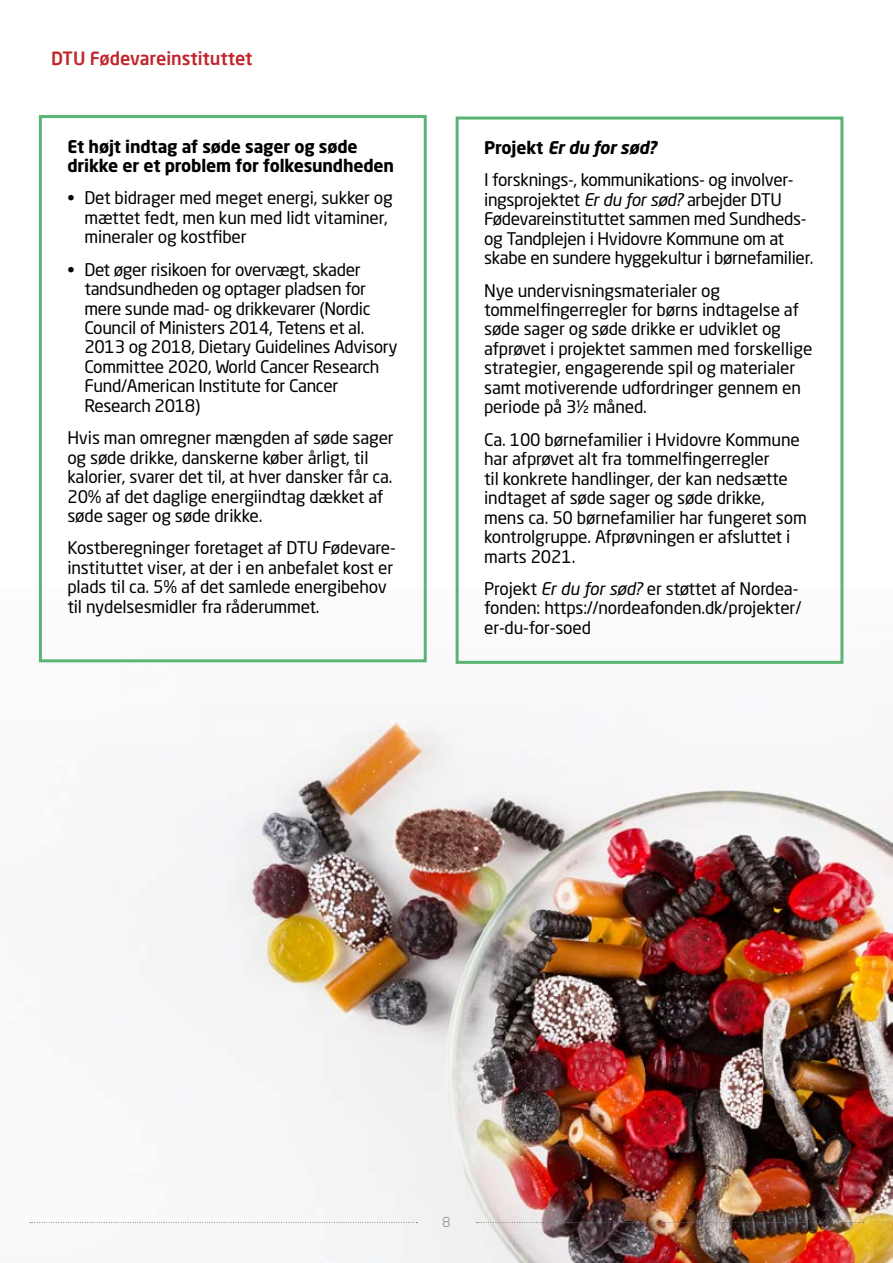
<style>
.page{position:relative;width:893px;height:1263px;background:#fff}
.page>*{position:absolute;margin:0;border:0;box-sizing:border-box;transform-origin:0 0}
.t1{font:500 18px "Neo Sans Pro";color:#c1262d}
.t2{font:17.25px/19.5px "Neo Sans Std";letter-spacing:-.01em;color:#000}
.t3{font:700 17.25px/19.5px "Neo Sans Std";letter-spacing:-.01em;color:#000}
.t4{font:300 13.5px "Neo Sans Pro";color:#74707c}
.s1{font-weight:700}
.s2{font-weight:700;font-style:italic}
.s3{font-style:italic}
</style>
<div class="page">
<img style="left:29px;top:590px;width:864px;height:673px">
<div style="left:39px;top:115px;width:388px;height:547px;border:3px solid #5ab474"></div>
<div style="left:456px;top:117px;width:387px;height:547px;border:3px solid #5ab474"></div>
<svg style="left:30px;top:1222px;width:387px;height:1px"></svg>
<svg style="left:477px;top:1222px;width:387px;height:1px"></svg>
<p class="t1" style="left:51px;top:47px;width:203px">DTU Fødevareinstituttet</p>
<p class="t3" style="left:67px;top:136px;width:328px">Et højt indtag af søde sager og søde drikke er et problem for folkesundheden</p>
<p class="t2" style="left:84px;top:188px;width:310px;text-indent:-17px">• Det bidrager med meget energi, sukker og mættet fedt, men kun med lidt vitaminer, mineraler og kostfiber</p>
<p class="t2" style="left:84px;top:259px;width:315px;text-indent:-17px">• Det øger risikoen for overvægt, skader tandsundheden og optager pladsen for mere sunde mad- og drikkevarer (Nordic Council of Ministers 2014, Tetens et al.<br>2013 og 2018, Dietary Guidelines Advisory Committee 2020, World Cancer Research Fund/American Institute for Cancer Research 2018)</p>
<p class="t2" style="left:67px;top:428px;width:328px">Hvis man omregner mængden af søde sager og søde drikke, danskerne køber årligt, til kalorier, svarer det til, at hver dansker får ca.<br>20% af det daglige energiindtag dækket af søde sager og søde drikke.</p>
<p class="t2" style="left:67px;top:538px;width:330px">Kostberegninger foretaget af DTU Fødevare&shy;instituttet viser, at der i en anbefalet kost er plads til ca. 5% af det samlede energibehov til nydelsesmidler fra råderummet.</p>
<p class="t2" style="left:484px;top:131px;width:311px;line-height:32.2px"><span class="s1">Projekt</span> <span class="s2">Er du for sød?<br></span>I forsknings-, kommunikations- og involver-</p>
<p class="t2" style="left:484px;top:189px;width:331px">ingsprojektet <span class="s3">Er du for sød?</span> arbejder DTU Fødevareinstituttet sammen med Sundheds&shy;og Tandplejen i Hvidovre Kommune om at skabe en sundere hyggekultur i børnefamilier.</p>
<p class="t2" style="left:484px;top:280px;width:330px">Nye undervisningsmaterialer og tommelfingerregler for børns indtagelse af søde sager og søde drikke er udviklet og afprøvet i projektet sammen med forskellige strategier, engagerende spil og materialer samt motiverende udfordringer gennem en periode på 3½ måned.</p>
<p class="t2" style="left:484px;top:429px;width:324px">Ca. 100 børnefamilier i Hvidovre Kommune har afprøvet alt fra tommelfingerregler<br>til konkrete handlinger, der kan nedsætte indtaget af søde sager og søde drikke, mens ca. 50 børnefamilier har fungeret som kontrolgruppe. Afprøvningen er afsluttet i marts 2021.</p>
<p class="t2" style="left:484px;top:579px;width:319px">Projekt <span class="s3">Er du for sød?</span> er støttet af Nordea&shy;fonden: https://nordeafonden.dk/projekter/ er-du-for-soed</p>
<p class="t4" style="left:443px;top:1213px;width:9px">8</p>
</div>
